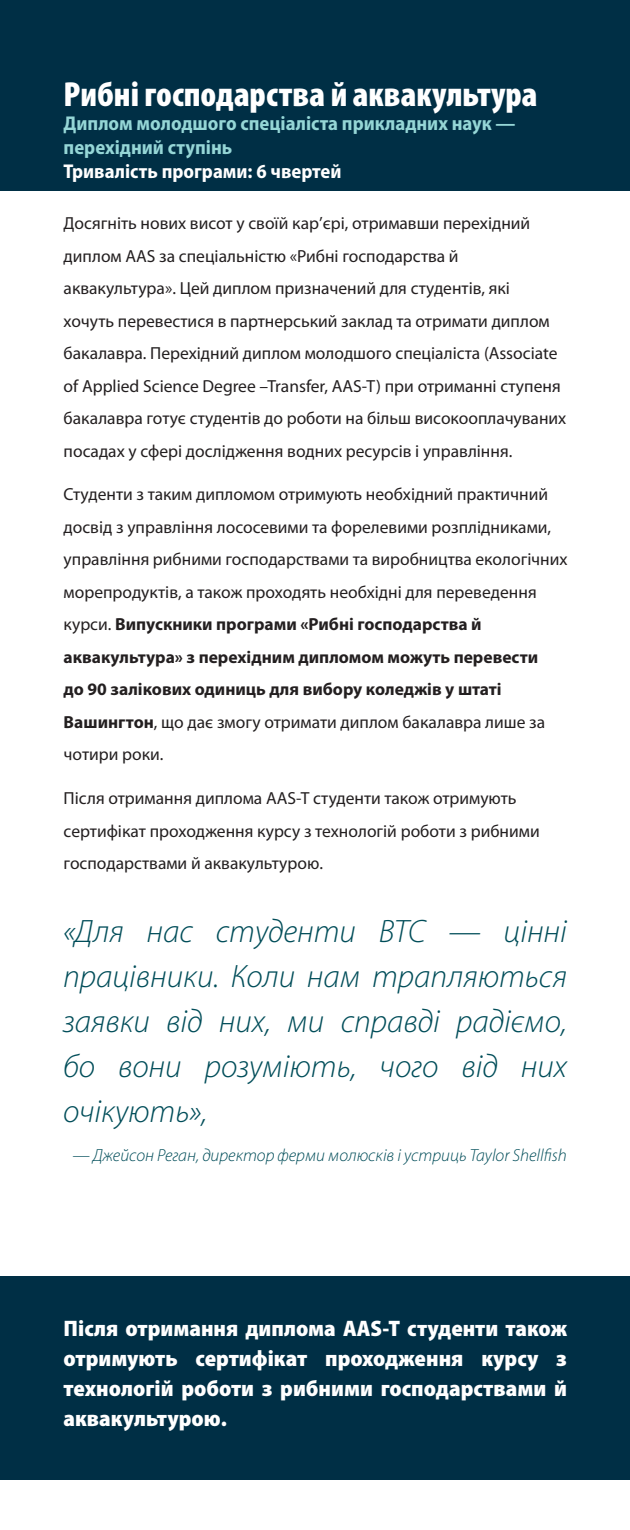
<style>
.page{position:relative;width:630px;height:1530px;background:#fff}
.page>*{position:absolute;margin:0;border:0;box-sizing:border-box;transform-origin:0 0}
.t1{font:900 condensed 35px "Myriad Pro";color:#fff}
.BODY{font:italic 300 32.5px/45px "Myriad Pro";color:#004d59;text-align:justify}
.Body{font:900 semi-condensed 22.5px/30px "Myriad Pro";color:#fff;text-align:justify}
.t2{font:700 semi-condensed 20px/24px "Myriad Pro";color:#95d6d6}
.t3{font:700 semi-condensed 20px "Myriad Pro";color:#fff}
.Body-2{font:17.5px/32.5px "Myriad Pro";color:#231f20}
.BODY-2{font:italic 300 17.5px "Myriad Pro";color:#004d59}
.s1{font-weight:700}
</style>
<div class="page">
<div style="left:0;top:1276px;width:630px;height:204px;background:#002f45"></div>
<div style="left:0;top:0;width:630px;height:191px;background:#002f45"></div>
<p class="t1" style="left:64px;top:72px;width:475px">Рибні господарства й аквакультура</p>
<p class="t2" style="left:64px;top:111px;width:453px">Диплом молодшого спеціаліста прикладних наук — перехідний ступінь</p>
<p class="t3" style="left:64px;top:158px;width:279px">Тривалість програми: 6 чвертей</p>
<p class="Body-2" style="left:64px;top:207px;width:504px">Досягніть нових висот у своїй кар’єрі, отримавши перехідний диплом AAS за спеціальністю «Рибні господарства й аквакультура». Цей диплом призначений для студентів, які<br>хочуть перевестися в партнерський заклад та отримати диплом бакалавра. Перехідний диплом молодшого спеціаліста (Associate of Applied Science Degree –Transfer, AAS-T) при отриманні ступеня бакалавра готує студентів до роботи на більш високооплачуваних посадах у сфері дослідження водних ресурсів і управління.</p>
<p class="Body-2" style="left:64px;top:478px;width:506px">Студенти з таким дипломом отримують необхідний практичний досвід з управління лососевими та форелевими розплідниками, управління рибними господарствами та виробництва екологічних морепродуктів, а також проходять необхідні для переведення курси. <span class="s1">Випускники програми «Рибні господарства й аквакультура» з перехідним дипломом можуть перевести<br>до 90 залікових одиниць для вибору коледжів у штаті Вашингтон</span>, що дає змогу отримати диплом бакалавра лише за чотири роки.</p>
<p class="Body-2" style="left:64px;top:782px;width:478px">Після отримання диплома AAS-T студенти також отримують сертифікат проходження курсу з технологій роботи з рибними господарствами й аквакультурою.</p>
<p class="BODY" style="left:63px;top:908px;width:506px">«Для нас студенти BTC — цінні працівники. Коли нам трапляються заявки від них, ми справді радіємо, бо вони розуміють, чого від них очікують»,</p>
<p class="BODY-2" style="left:72px;top:1145px;width:496px">— Джейсон Реган, директор ферми молюсків і устриць Taylor Shellfish</p>
<p class="Body" style="left:64px;top:1313px;width:505px">Після отримання диплома AAS-T студенти також отримують сертифікат проходження курсу з технологій роботи з рибними господарствами й аквакультурою.</p>
</div>
